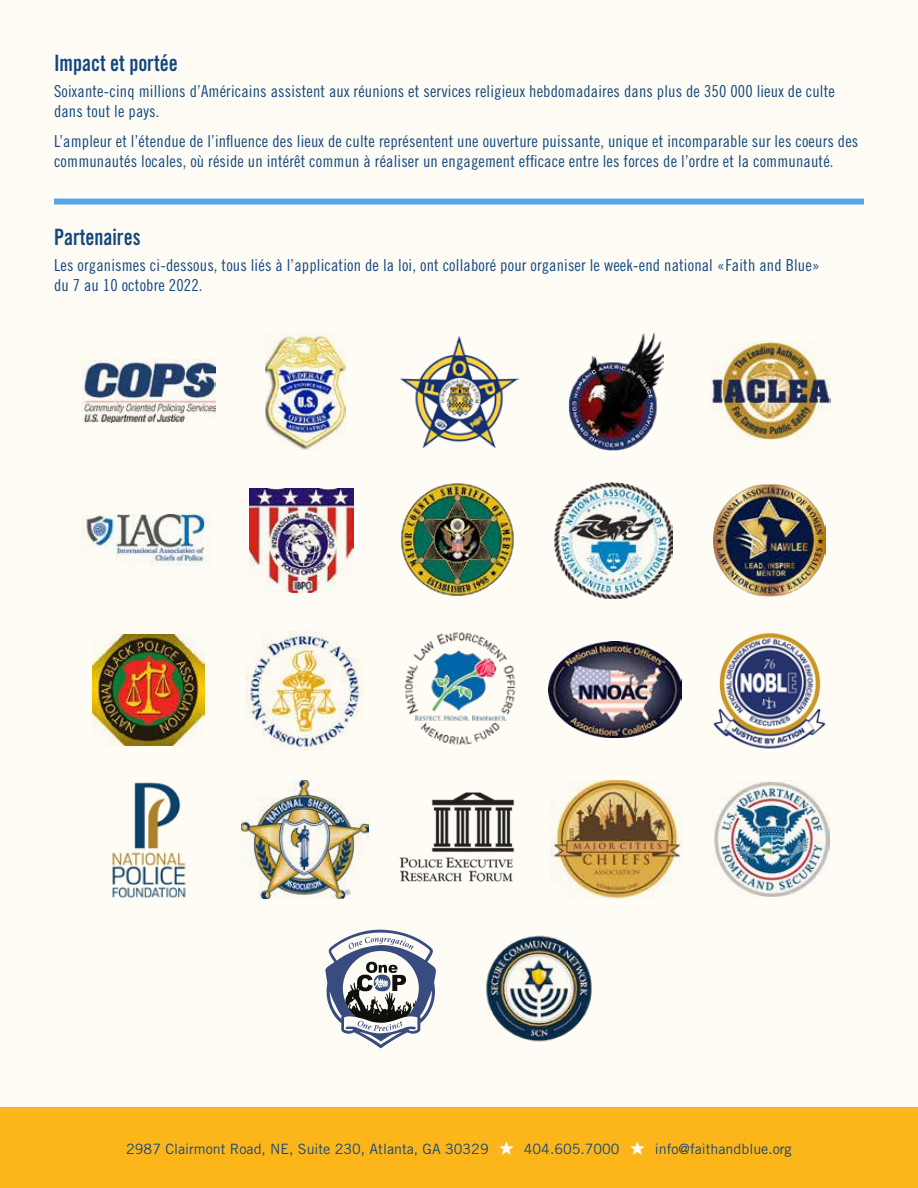
<style>
.page{position:relative;width:918px;height:1188px;background:#fefcf5}
.page>*{position:absolute;margin:0;border:0;box-sizing:border-box;transform-origin:0 0}
.t1{font:22.5px "Trade Gothic Bold Cond Twenty";color:#14487e;scale:.9 1}
.t2{font:16.5px/19.5px "Trade Gothic Cond Eighteen";letter-spacing:.01em;color:#14487e}
.t3{font:14.25px "Trade Gothic";color:#14487e}
</style>
<div class="page">
<div style="left:0;top:1107px;width:918px;height:81px;background:#fdb61a"></div>
<img style="left:81px;top:359px;width:135px;height:63px">
<img style="left:265px;top:331px;width:80px;height:119px">
<img style="left:400px;top:336px;width:118px;height:113px">
<img style="left:568px;top:332px;width:96px;height:118px">
<img style="left:711px;top:342px;width:119px;height:98px">
<img style="left:81px;top:515px;width:132px;height:51px">
<img style="left:250px;top:488px;width:104px;height:104px">
<img style="left:401px;top:483px;width:113px;height:113px">
<img style="left:555px;top:482px;width:117px;height:116px">
<img style="left:714px;top:484px;width:111px;height:113px">
<img style="left:93px;top:634px;width:111px;height:112px">
<img style="left:245px;top:632px;width:119px;height:117px">
<img style="left:404px;top:632px;width:112px;height:113px">
<img style="left:549px;top:642px;width:132px;height:96px">
<img style="left:713px;top:633px;width:113px;height:116px">
<img style="left:112px;top:782px;width:74px;height:116px">
<img style="left:242px;top:780px;width:127px;height:119px">
<img style="left:399px;top:792px;width:116px;height:90px">
<img style="left:551px;top:780px;width:132px;height:119px">
<img style="left:712px;top:780px;width:118px;height:116px">
<svg style="left:325px;top:930px;width:111px;height:118px"></svg>
<img style="left:486px;top:935px;width:106px;height:107px">
<div style="left:54px;top:199px;width:810px;height:6px;background:#53a9ea"></div>
<h1 class="t1" style="left:54px;top:50px;width:139px">Impact et portée</h1>
<p class="t2" style="left:54px;top:82px;width:782px">Soixante-cinq millions d’Américains assistent aux réunions et services religieux hebdomadaires dans plus de 350 000 lieux de culte dans tout le pays.</p>
<p class="t2" style="left:54px;top:131px;width:806px">L’ampleur et l’étendue de l’influence des lieux de culte représentent une ouverture puissante, unique et incomparable sur les coeurs des communautés locales, où réside un intérêt commun à réaliser un engagement efficace entre les forces de l’ordre et la communauté.</p>
<h1 class="t1" style="left:54px;top:223px;width:98px">Partenaires</h1>
<p class="t2" style="left:54px;top:255px;width:768px">Les organismes ci-dessous, tous liés à l’application de la loi, ont collaboré pour organiser le week-end national «Faith and Blue» du 7 au 10 octobre 2022.</p>
<p class="t3" style="left:126px;top:1140px;width:364px">2987 Clairmont Road, NE, Suite 230, Atlanta, GA 30329</p>
<p class="t3" style="left:524px;top:1140px;width:97px">404.605.7000</p>
<p class="t3" style="left:655px;top:1140px;width:138px">info@faithandblue.org</p>
</div>
